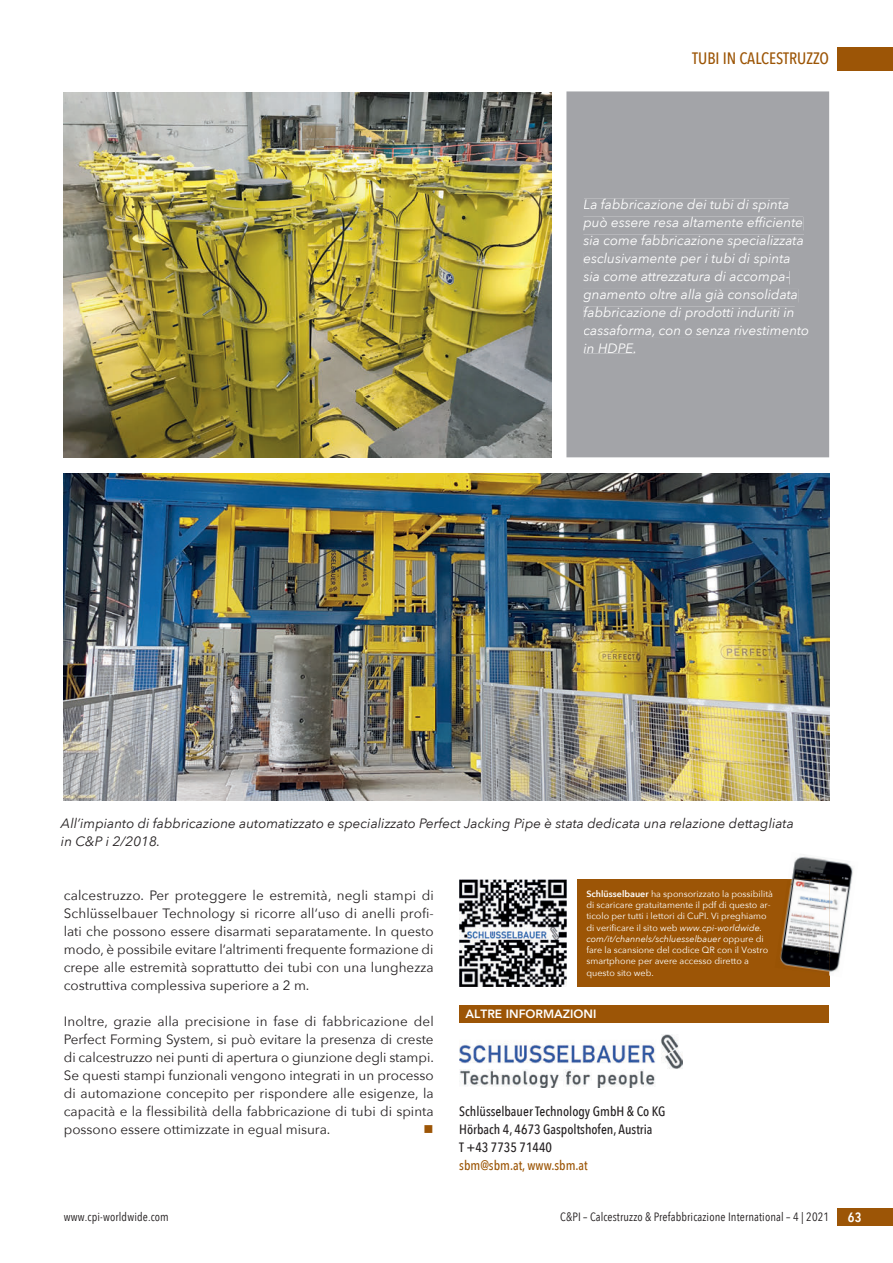
<style>
.page{position:relative;width:893px;height:1263px;background:#fff}
.page>*{position:absolute;margin:0;border:0;box-sizing:border-box;transform-origin:0 0}
.t1{font:500 16.5px "Avenir Next Condensed";color:#9c5506}
.t2{font:13.5px/18px "Avenir Next";color:#231f20;text-align:justify}
.t3{font:italic 13.5px/18px "Avenir Next";color:#fff}
.t4{font:italic 13.5px/18px "Avenir Next";color:#231f20}
.t5{font:500 13.5px/18px "Avenir Next Condensed";color:#231f20}
.t6{font:500 13.5px "Avenir Next Condensed";color:#9c5506}
.t7{font:600 13.5px "Avenir Next Condensed";color:#fff}
.t8{font:13.5px "Wingdings";color:#9c5506}
.t9{font:12px "Avenir Next Condensed";letter-spacing:.01em;color:#231f20}
.t10{font:800 12px "Avenir";color:#fff}
.t11{font:9px/11.2px "Avenir Next";color:#fff}
.s1{font-weight:600}
.s2{font-style:italic}
</style>
<div class="page">
<div style="left:838px;top:47px;width:55px;height:23px;background:#9c5506"></div>
<div style="left:838px;top:1208px;width:55px;height:18px;background:#9c5506"></div>
<div style="left:459px;top:1005px;width:370px;height:17px;background:#9c5506"></div>
<img style="left:459px;top:1034px;width:223px;height:53px">
<div style="left:577px;top:879px;width:252px;height:108px;background:#9c5506"></div>
<img style="left:459px;top:879px;width:107px;height:108px">
<img style="left:792px;top:856px;width:61px;height:121px">
<img style="left:780px;top:879px;width:49px;height:96px">
<img style="left:64px;top:93px;width:488px;height:364px">
<img style="left:64px;top:474px;width:765px;height:327px">
<div style="left:566px;top:91px;width:263px;height:366px;background:#a3a4a8"></div>
<div style="left:584px;top:199px;width:205px;height:13px;background:#a3a4a8"></div>
<div style="left:583px;top:217px;width:220px;height:13px;background:#a3a4a8"></div>
<div style="left:583px;top:235px;width:221px;height:13px;background:#a3a4a8"></div>
<div style="left:584px;top:253px;width:207px;height:13px;background:#a3a4a8"></div>
<div style="left:583px;top:271px;width:206px;height:13px;background:#a3a4a8"></div>
<div style="left:583px;top:289px;width:215px;height:13px;background:#a3a4a8"></div>
<div style="left:584px;top:307px;width:211px;height:13px;background:#a3a4a8"></div>
<div style="left:584px;top:325px;width:225px;height:12px;background:#a3a4a8"></div>
<div style="left:584px;top:344px;width:51px;height:9px;background:#a3a4a8"></div>
<p class="t1" style="left:692px;top:49px;width:138px">TUBI IN CALCESTRUZZO</p>
<p class="t3" style="left:583px;top:195px;width:227px">La fabbricazione dei tubi di spinta può essere resa altamente efficiente sia come fabbricazione specializzata esclusivamente per i tubi di spinta sia come attrezzatura di accompa&shy;gnamento oltre alla già consolidata fabbricazione di prodotti induriti in cassaforma, con o senza rivestimento in HDPE.</p>
<p class="t4" style="left:61px;top:814px;width:734px">All’impianto di fabbricazione automatizzato e specializzato Perfect Jacking Pipe è stata dedicata una relazione dettagliata in C&amp;P i 2/2018.</p>
<p class="t2" style="left:64px;top:886px;width:372px">calcestruzzo. Per proteggere le estremità, negli stampi di Schlüsselbauer Technology si ricorre all‘uso di anelli profi&shy;lati che possono essere disarmati separatamente. In questo modo, è possibile evitare l‘altrimenti frequente formazione di crepe alle estremità soprattutto dei tubi con una lunghezza costruttiva complessiva superiore a 2 m.</p>
<p class="t2" style="left:64px;top:1012px;width:372px">Inoltre, grazie alla precisione in fase di fabbricazione del Perfect Forming System, si può evitare la presenza di creste di calcestruzzo nei punti di apertura o giunzione degli stampi.<br>Se questi stampi funzionali vengono integrati in un processo di automazione concepito per rispondere alle esigenze, la capacità e la flessibilità della fabbricazione di tubi di spinta possono essere ottimizzate in egual misura.</p>
<p class="t8" style="left:424px;top:1122px;width:12px">■</p>
<p class="t11" style="left:586px;top:888px;width:188px"><span class="s1">Schlüsselbauer</span> ha sponsorizzato la possibilità di scaricare gratuitamente il pdf di questo ar&shy;ticolo per tutti i lettori di CuPI. Vi preghiamo di verificare il sito web <span class="s2">www.cpi-worldwide. com/it/channels/schluesselbauer</span> oppure di fare la scansione del codice QR con il Vostro smartphone per avere accesso diretto a questo sito web.</p>
<p class="t10" style="left:466px;top:1004px;width:132px">ALTRE INFORMAZIONI</p>
<p class="t5" style="left:459px;top:1102px;width:208px">Schlüsselbauer Technology GmbH &amp; Co KG<br>Hörbach 4, 4673 Gaspoltshofen, Austria<br>T +43 7735 71440</p>
<p class="t6" style="left:459px;top:1157px;width:130px">sbm@sbm.at, www.sbm.at</p>
<p class="t9" style="left:64px;top:1207px;width:107px">www.cpi-worldwide.com</p>
<p class="t9" style="left:560px;top:1207px;width:271px">C&amp;PI – Calcestruzzo &amp; Prefabbricazione International – 4 | 2021</p>
<p class="t7" style="left:848px;top:1206px;width:15px">63</p>
</div>
